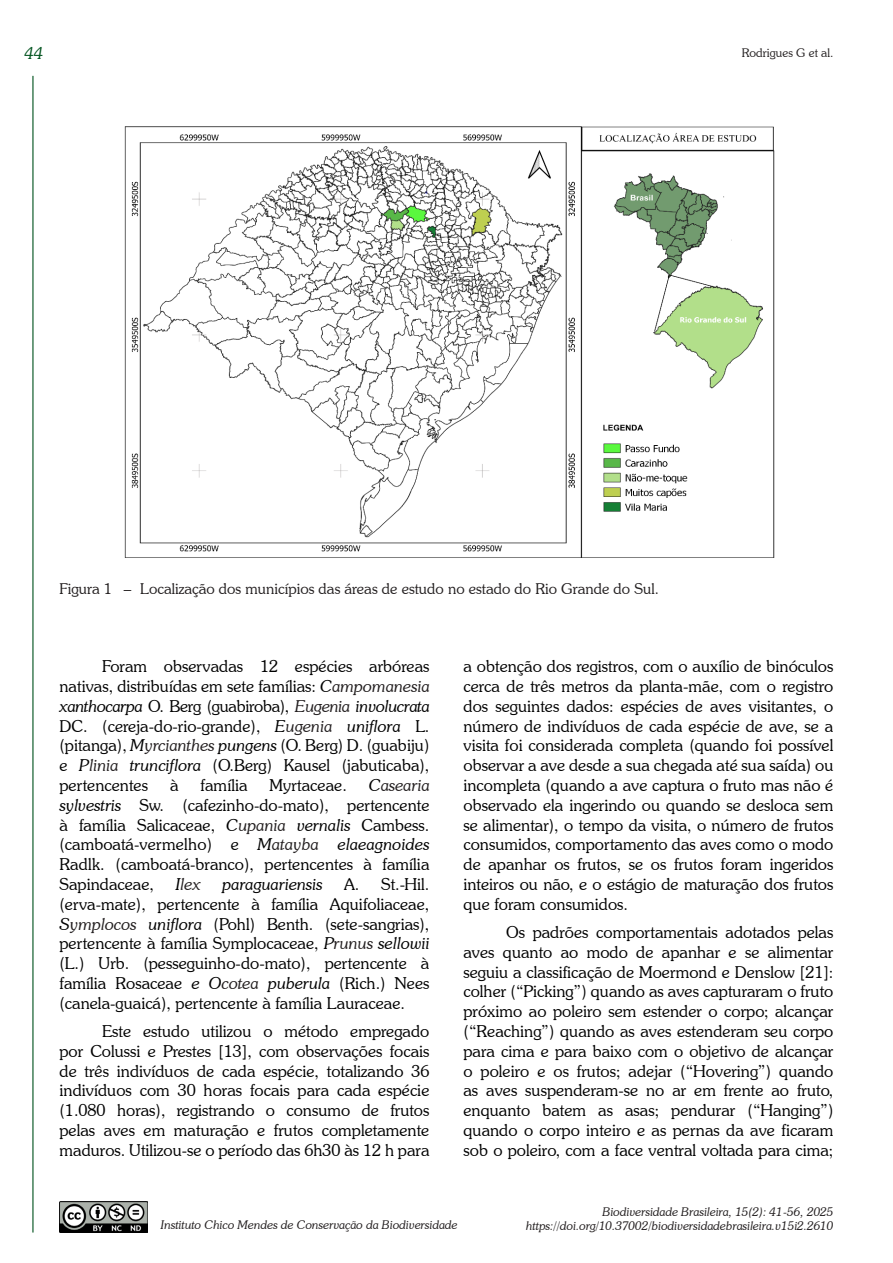
<style>
.page{position:relative;width:893px;height:1263px;background:#fff}
.page>*{position:absolute;margin:0;border:0;box-sizing:border-box;transform-origin:0 0}
.texto{font:300 16.5px/19.8px "Souvenir IT Cby BT";color:#000;text-align:justify}
.texto-2{font:italic 300 16.5px "Souvenir IT Cby BT";color:#000}
.texto-3{font:italic 300 16.5px "Souvenir IT Cby BT";color:#231f20}
.t1{font:italic 300 16.5px "Souvenir IT Cby BT";color:#00531e}
.figura{font:300 15px "Souvenir IT Cby BT";color:#231f20}
.t2{font:italic 300 12px/14.4px "Souvenir IT Cby BT";color:#231f20;text-align:right}
.t3{font:300 12px "Souvenir IT Cby BT";color:#231f20}
.s1{font-style:italic}
.s2{font-style:italic;color:#231f20}
.s3{color:#000}
</style>
<div class="page">
<hr style="left:32px;top:76px;width:2px;height:1156px;background:#00531e">
<img style="left:60px;top:1201px;width:88px;height:31px">
<img style="left:124px;top:126px;width:651px;height:432px">
<p class="t1" style="left:25px;top:43px;width:20px">44</p>
<p class="t3" style="left:742px;top:46px;width:93px">Rodrigues G et al.</p>
<p class="figura" style="left:60px;top:579px;width:601px">Figura 1 – Localização dos municípios das áreas de estudo no estado do Rio Grande do Sul.</p>
<p class="texto" style="left:60px;top:656px;width:371px;text-indent:43px">Foram observadas 12 espécies arbóreas nativas, distribuídas em sete famílias: <span class="s1">C</span><span class="s2">ampomanesia </span><span class="s1">xanthocarpa</span> O. Berg (guabiroba), <span class="s2">Eugenia</span> <span class="s1">involucrata </span>DC. (cereja-do-rio-grande), <span class="s1">E</span><span class="s2">ugenia</span> <span class="s1">uniflora</span> L. (pitanga), <span class="s1">M</span><span class="s2">yrcianthes</span> <span class="s1">pungens</span> (O. Berg) D. (guabiju) e <span class="s1">P</span><span class="s2">linia</span> <span class="s1">trunciflora</span> (O.Berg) Kausel (jabuticaba), pertencentes</p>
<p class="texto" style="left:170px;top:775px;width:10px">à</p>
<p class="texto" style="left:201px;top:775px;width:48px">família</p>
<p class="texto" style="left:270px;top:775px;width:79px">Myrtaceae.</p>
<p class="texto" style="left:60px;top:775px;width:371px;text-indent:309px"><span class="s1">C</span><span class="s2">asearia </span><span class="s1">sylvestris</span> Sw. (cafezinho-do-mato), pertencente à família Salicaceae, <span class="s1">C</span><span class="s2">upania</span> <span class="s1">vernalis</span> Cambess. (camboatá-vermelho) e <span class="s1">M</span><span class="s2">atayba</span> <span class="s1">elaeagnoides </span>Radlk. (camboatá-branco), pertencentes à família Sapindaceae,</p>
<p class="texto" style="left:60px;top:874px;width:371px;text-indent:285px">A. St.-Hil. (erva-mate), pertencente à família Aquifoliaceae, <span class="s1">S</span><span class="s2">ymplocos</span> <span class="s1">uniflora</span> (Pohl) Benth. (sete-sangrias), pertencente à família Symplocaceae, <span class="s1">P</span><span class="s2">runus</span> <span class="s1">sellowii </span>(L.) Urb. (pesseguinho-do-mato), pertencente à família Rosaceae <span class="s1">e O</span><span class="s2">cotea</span> <span class="s1">puberula</span> (Rich.) Nees (canela-guaicá), pertencente à família Lauraceae.</p>
<p class="texto" style="left:60px;top:1021px;width:371px;text-indent:43px">Este estudo utilizou o método empregado por Colussi e Prestes [13], com observações focais de três indivíduos de cada espécie, totalizando 36 indivíduos com 30 horas focais para cada espécie (1.080 horas), registrando o consumo de frutos pelas aves em maturação e frutos completamente maduros. Utilizou-se o período das 6h30 às 12 h para</p>
<p class="texto-3" style="left:176px;top:874px;width:26px"><span class="s3">I</span>lex</p>
<p class="texto-2" style="left:222px;top:874px;width:102px">paraguariensis</p>
<p class="texto" style="left:463px;top:656px;width:371px">a obtenção dos registros, com o auxílio de binóculos cerca de três metros da planta-mãe, com o registro dos seguintes dados: espécies de aves visitantes, o número de indivíduos de cada espécie de ave, se a visita foi considerada completa (quando foi possível observar a ave desde a sua chegada até sua saída) ou incompleta (quando a ave captura o fruto mas não é observado ela ingerindo ou quando se desloca sem se alimentar), o tempo da visita, o número de frutos consumidos, comportamento das aves como o modo de apanhar os frutos, se os frutos foram ingeridos inteiros ou não, e o estágio de maturação dos frutos que foram consumidos.</p>
<p class="texto" style="left:463px;top:922px;width:371px;text-indent:43px">Os padrões comportamentais adotados pelas aves quanto ao modo de apanhar e se alimentar seguiu a classificação de Moermond e Denslow [21]: colher (“Picking”) quando as aves capturaram o fruto próximo ao poleiro sem estender o corpo; alcançar (“Reaching”) quando as aves estenderam seu corpo para cima e para baixo com o objetivo de alcançar o poleiro e os frutos; adejar (“Hovering”) quando as aves suspenderam-se no ar em frente ao fruto, enquanto batem as asas; pendurar (“Hanging”) quando o corpo inteiro e as pernas da ave ficaram sob o poleiro, com a face ventral voltada para cima;</p>
<p class="t2" style="left:161px;top:1217px;width:298px">Instituto Chico Mendes de Conservação da Biodiversidade</p>
<p class="t2" style="left:526px;top:1204px;width:309px">Biodiversidade Brasileira, 15(2): 41-56, 2025 https://doi.org/10.37002/biodiversidadebrasileira.v15i2.2610</p>
</div>
